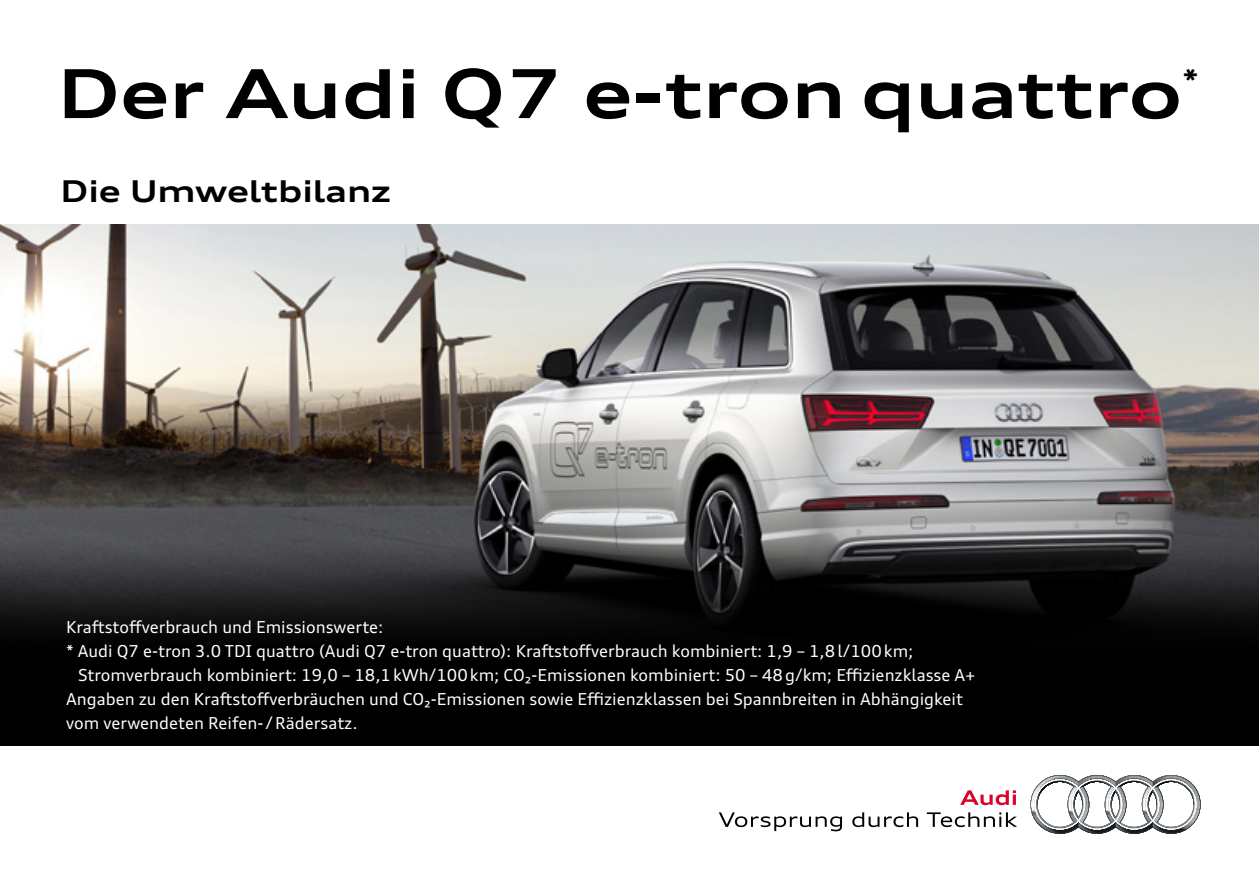
<style>
.page{position:relative;width:1259px;height:893px;background:#fff}
.page>*{position:absolute;margin:0;border:0;box-sizing:border-box;transform-origin:0 0}
.t1{font:700 expanded 67.5px "Audi Type";color:#000}
.t2{font:700 expanded 30px "Audi Type";color:#000}
.t3{font:16.5px "Audi Type";color:#fff}
</style>
<div class="page">
<img style="left:0;top:225px;width:1259px;height:262px">
<svg style="left:0;top:487px;width:1259px;height:258px;background:#212122"></svg>
<svg style="left:719px;top:812px;width:123px;height:19px"></svg>
<svg style="left:852px;top:812px;width:66px;height:15px"></svg>
<svg style="left:927px;top:812px;width:90px;height:15px"></svg>
<svg style="left:960px;top:790px;width:56px;height:15px"></svg>
<svg style="left:1030px;top:775px;width:170px;height:59px"></svg>
<h1 class="t1" style="left:57px;top:52px;width:1126px">Der Audi Q7 e-tron quattro</h1>
<h2 class="t2" style="left:1182px;top:62px;width:18px">*</h2>
<h2 class="t2" style="left:61px;top:173px;width:332px">Die Umweltbilanz</h2>
<p class="t3" style="left:66px;top:617px;width:319px">Kraftstoffverbrauch und Emissionswerte:</p>
<p class="t3" style="left:66px;top:641px;width:849px">* Audi Q7 e-tron 3.0 TDI quattro (Audi Q7 e-tron quattro): Kraftstoffverbrauch kombiniert: 1,9 – 1,8l/100km;</p>
<p class="t3" style="left:78px;top:665px;width:898px">Stromverbrauch kombiniert: 19,0 – 18,1kWh/100km; CO₂-Emissionen kombiniert: 50 – 48g/km; Effizienzklasse A+</p>
<p class="t3" style="left:66px;top:689px;width:898px">Angaben zu den Kraftstoffverbräuchen und CO₂-Emissionen sowie Effizienzklassen bei Spannbreiten in Abhängigkeit</p>
<p class="t3" style="left:66px;top:713px;width:293px">vom verwendeten Reifen- /Rädersatz.</p>
</div>
